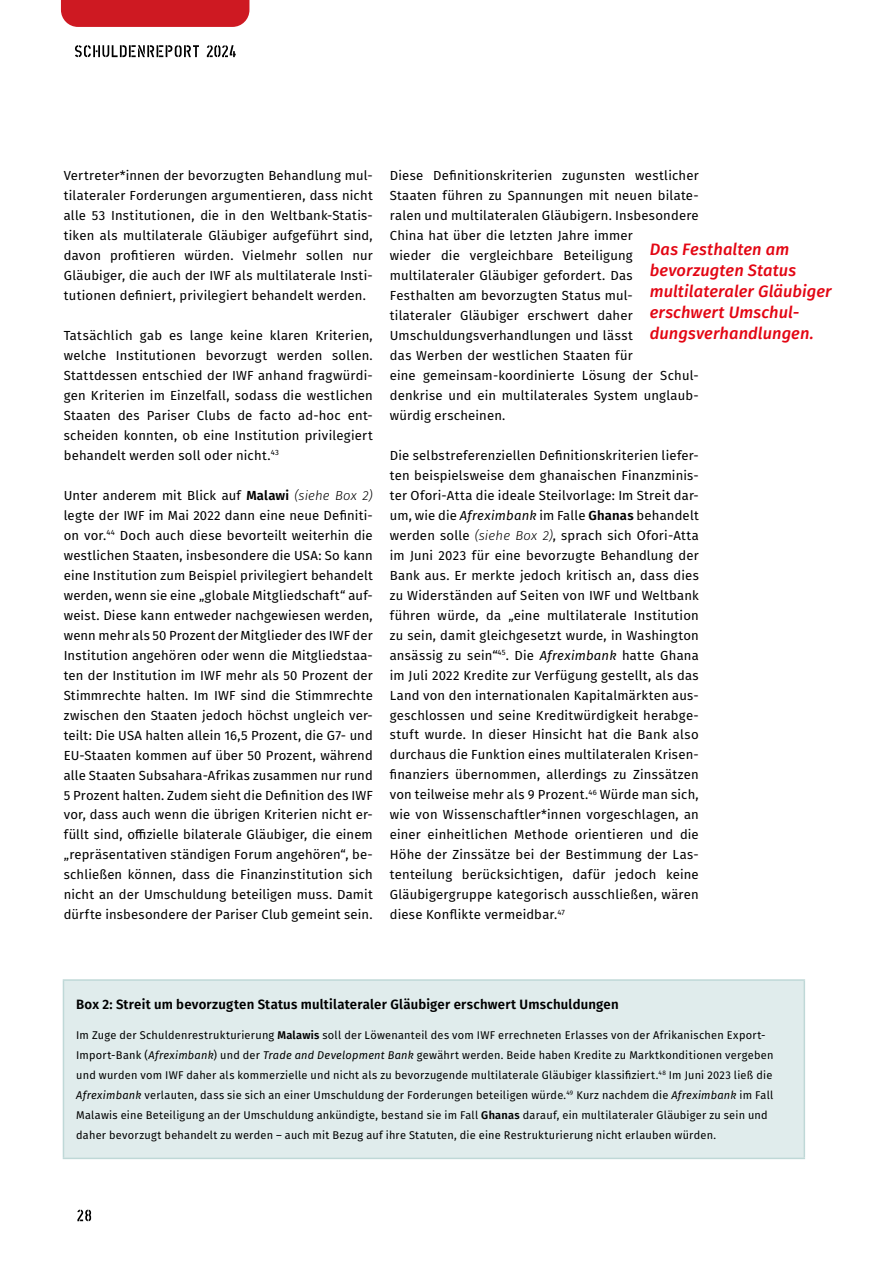
<style>
.page{position:relative;width:893px;height:1263px;background:#fff}
.page>*{position:absolute;margin:0;border:0;box-sizing:border-box;transform-origin:0 0}
.t1{font:italic 500 16.5px/21px "Fira Sans";letter-spacing:.005em;color:#e30613}
.t2{font:600 13.5px "Fira Sans";letter-spacing:.015em;color:#000}
.t3{font:13.2px/20px "Fira Sans";letter-spacing:.015em;color:#000;text-align:justify}
.t4{font:11.25px/20px "Fira Sans";letter-spacing:.02em;color:#000}
.s1{font-weight:600}
.s2{font-weight:300;font-style:italic}
.s3{font-style:italic}
</style>
<div class="page">
<svg style="left:77px;top:1209px;width:14px;height:12px"></svg>
<div style="left:63px;top:980px;width:741px;height:178px;background:#e0ecec"></div>
<hr style="left:63px;top:1158px;width:742px;height:1px;background:#bfd8d7">
<hr style="left:63px;top:979px;width:742px;height:2px;background:#bfd8d7">
<hr style="left:63px;top:981px;width:1px;height:177px;background:#bfd8d7">
<hr style="left:804px;top:981px;width:1px;height:177px;background:#bfd8d7">
<div style="left:61px;top:0;width:188px;height:27px;background:#ce1922"></div>
<svg style="left:75px;top:45px;width:161px;height:12px"></svg>
<p class="t3" style="left:64px;top:165px;width:310px">Vertreter*innen der bevorzugten Behandlung mul&shy;tilateraler Forderungen argumentieren, dass nicht alle 53 Institutionen, die in den Weltbank-Statis&shy;tiken als multilaterale Gläubiger aufgeführt sind, davon profitieren würden. Vielmehr sollen nur Gläubiger, die auch der IWF als multilaterale Insti&shy;tutionen definiert, privilegiert behandelt werden.</p>
<p class="t3" style="left:64px;top:325px;width:310px">Tatsächlich gab es lange keine klaren Kriterien, welche Institutionen bevorzugt werden sollen.<br>Stattdessen entschied der IWF anhand fragwürdi&shy;gen Kriterien im Einzelfall, sodass die westlichen Staaten des Pariser Clubs de facto ad-hoc ent&shy;scheiden konnten, ob eine Institution privilegiert behandelt werden soll oder nicht.<sup>43</sup></p>
<p class="t3" style="left:64px;top:485px;width:311px">Unter anderem mit Blick auf <span class="s1">Malawi</span> <span class="s2">(siehe Box 2) </span>legte der IWF im Mai 2022 dann eine neue Definiti&shy;on vor.<sup>44</sup> Doch auch diese bevorteilt weiterhin die westlichen Staaten, insbesondere die USA: So kann eine Institution zum Beispiel privilegiert behandelt werden, wenn sie eine „globale Mitgliedschaft“ auf&shy;weist. Diese kann entweder nachgewiesen werden, wenn mehr als 50 Prozent der Mitglieder des IWF der Institution angehören oder wenn die Mitgliedstaa&shy;ten der Institution im IWF mehr als 50 Prozent der Stimmrechte halten. Im IWF sind die Stimmrechte zwischen den Staaten jedoch höchst ungleich ver&shy;teilt: Die USA halten allein 16,5 Prozent, die G7- und EU-Staaten kommen auf über 50 Prozent, während alle Staaten Subsahara-Afrikas zusammen nur rund 5 Prozent halten. Zudem sieht die Definition des IWF vor, dass auch wenn die übrigen Kriterien nicht er&shy;füllt sind, offizielle bilaterale Gläubiger, die einem „repräsentativen ständigen Forum angehören“, be&shy;schließen können, dass die Finanzinstitution sich nicht an der Umschuldung beteiligen muss. Damit dürfte insbesondere der Pariser Club gemeint sein.</p>
<p class="t3" style="left:390px;top:165px;width:310px;text-align:left">Diese Definitionskriterien zugunsten westlicher Staaten führen zu Spannungen mit neuen bilate&shy;ralen und multilateralen Gläubigern. Insbesondere China hat über die letzten Jahre immer<br>wieder die vergleichbare Beteiligung multilateraler Gläubiger gefordert. Das Festhalten am bevorzugten Status mul-<br>tilateraler Gläubiger erschwert daher Umschuldungsverhandlungen und lässt<br>das Werben der westlichen Staaten für<br>eine gemeinsam-koordinierte Lösung der Schul&shy;denkrise und ein multilaterales System unglaub&shy;würdig erscheinen.</p>
<p class="t3" style="left:390px;top:445px;width:311px">Die selbstreferenziellen Definitionskriterien liefer&shy;ten beispielsweise dem ghanaischen Finanzminis&shy;ter Ofori-Atta die ideale Steilvorlage: Im Streit dar&shy;um, wie die <span class="s3">Afreximbank</span> im Falle <span class="s1">Ghanas</span> behandelt werden solle <span class="s2">(siehe Box 2)</span>, sprach sich Ofori-Atta im Juni 2023 für eine bevorzugte Behandlung der Bank aus. Er merkte jedoch kritisch an, dass dies zu Widerständen auf Seiten von IWF und Weltbank führen würde, da „eine multilaterale Institution zu sein, damit gleichgesetzt wurde, in Washington ansässig zu sein“<sup>45</sup>. Die <span class="s3">Afreximbank</span> hatte Ghana im Juli 2022 Kredite zur Verfügung gestellt, als das Land von den internationalen Kapitalmärkten aus&shy;geschlossen und seine Kreditwürdigkeit herabge&shy;stuft wurde. In dieser Hinsicht hat die Bank also durchaus die Funktion eines multilateralen Krisen&shy;finanziers übernommen, allerdings zu Zinssätzen von teilweise mehr als 9 Prozent.<sup>46</sup> Würde man sich, wie von Wissenschaftler*innen vorgeschlagen, an einer einheitlichen Methode orientieren und die Höhe der Zinssätze bei der Bestimmung der Las&shy;tenteilung berücksichtigen, dafür jedoch keine Gläubigergruppe kategorisch ausschließen, wären diese Konflikte vermeidbar.<sup>47</sup></p>
<p class="t1" style="left:650px;top:238px;width:183px">Das Festhalten am bevorzugten Status multilateraler Gläubiger erschwert Umschul&shy;dungsverhandlungen.</p>
<p class="t2" style="left:76px;top:993px;width:544px">Box 2: Streit um bevorzugten Status multilateraler Gläubiger erschwert Umschuldungen</p>
<p class="t4" style="left:76px;top:1025px;width:699px">Im Zuge der Schuldenrestrukturierung <span class="s1">Malawis</span> soll der Löwenanteil des vom IWF errechneten Erlasses von der Afrikanischen Export-Import-Bank (<span class="s3">Afreximbank</span>) und der <span class="s3">Trade and Development Bank</span> gewährt werden. Beide haben Kredite zu Marktkonditionen vergeben und wurden vom IWF daher als kommerzielle und nicht als zu bevorzugende multilaterale Gläubiger klassifiziert.<sup>48</sup> Im Juni 2023 ließ die <span class="s3">Afreximbank</span> verlauten, dass sie sich an einer Umschuldung der Forderungen beteiligen würde.<sup>49</sup> Kurz nachdem die <span class="s3">Afreximbank</span> im Fall Malawis eine Beteiligung an der Umschuldung ankündigte, bestand sie im Fall <span class="s1">Ghanas</span> darauf, ein multilateraler Gläubiger zu sein und daher bevorzugt behandelt zu werden – auch mit Bezug auf ihre Statuten, die eine Restrukturierung nicht erlauben würden.</p>
</div>
